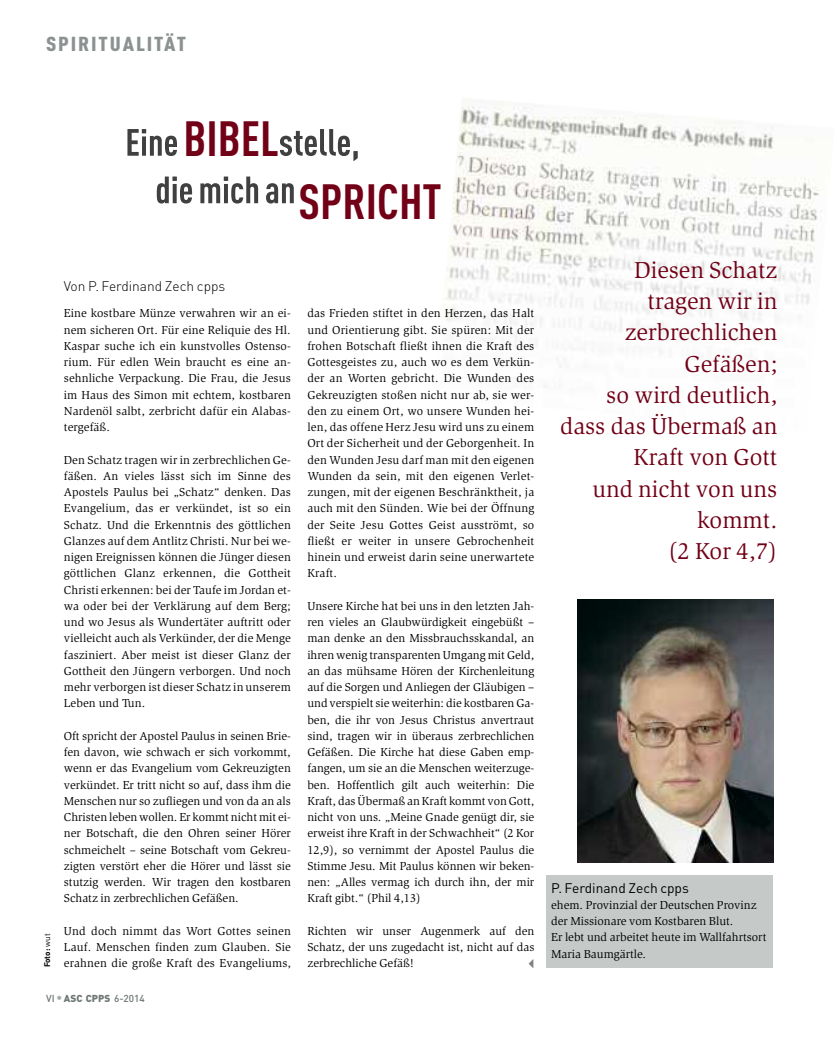
<style>
.page{position:relative;width:837px;height:1049px;background:#fff}
.page>*{position:absolute;margin:0;border:0;box-sizing:border-box;transform-origin:0 0}
.t1{font:700 48.75px "DIN Cond";color:#720016}
.t2{font:23.75px/31.2px "Slimbach Std";color:#720016;text-align:right}
.t3{font:900 20px "DIN Cond";letter-spacing:.085em;color:#8b9291;scale:1.1 1}
.t4{font:300 13.75px "DIN Pro";color:#000}
.t5{font:13.75px "DIN Pro";color:#000}
.t6{font:11.88px/16.2px "Slimbach Std";color:#000;text-align:justify}
.t7{font:500 10px "DIN Pro";color:#6e7775}
.t8{font:700 8.12px "DIN Pro";color:#000}
.s1{font-weight:400}
.s2{font-size:12.5px;color:#a8adac}
.s3{font-weight:900}
</style>
<div class="page">
<img style="left:443px;top:101px;width:382px;height:286px">
<svg style="left:127px;top:129px;width:50px;height:27px"></svg>
<svg style="left:280px;top:129px;width:77px;height:32px"></svg>
<svg style="left:157px;top:177px;width:137px;height:27px"></svg>
<div style="left:546px;top:875px;width:226px;height:92px;background:#c5c9c8"></div>
<img style="left:577px;top:599px;width:195px;height:264px">
<h3 class="t3" style="left:46px;top:32px;width:129px">SPIRITUALITÄT</h3>
<h1 class="t1" style="left:183px;top:109px;width:97px">BIBEL</h1>
<h1 class="t1" style="left:298px;top:172px;width:145px">SPRICHT</h1>
<p class="t8" style="left:42px;top:967px;width:35px;rotate:-90deg">Foto: <span class="s1">wut</span></p>
<p class="t4" style="left:64px;top:278px;width:163px">Von P. Ferdinand Zech cpps</p>
<p class="t6" style="left:64px;top:306px;width:228px">Eine kostbare Münze verwahren wir an ei&shy;nem sicheren Ort. Für eine Reliquie des Hl.<br>Kaspar suche ich ein kunstvolles Ostenso&shy;rium. Für edlen Wein braucht es eine an&shy;sehnliche Verpackung. Die Frau, die Jesus im Haus des Simon mit echtem, kostbaren Nardenöl salbt, zerbricht dafür ein Alabas&shy;tergefäß.</p>
<p class="t6" style="left:64px;top:452px;width:228px">Den Schatz tragen wir in zerbrechlichen Ge&shy;fäßen. An vieles lässt sich im Sinne des Apostels Paulus bei „Schatz“ denken. Das Evangelium, das er verkündet, ist so ein Schatz. Und die Erkenntnis des göttlichen Glanzes auf dem Antlitz Christi. Nur bei we&shy;nigen Ereignissen können die Jünger diesen göttlichen Glanz erkennen, die Gottheit Christi erkennen: bei der Taufe im Jordan et&shy;wa oder bei der Verklärung auf dem Berg; und wo Jesus als Wundertäter auftritt oder vielleicht auch als Verkünder, der die Menge fasziniert. Aber meist ist dieser Glanz der Gottheit den Jüngern verborgen. Und noch mehr verborgen ist dieser Schatz in unserem Leben und Tun.</p>
<p class="t6" style="left:64px;top:729px;width:228px">Oft spricht der Apostel Paulus in seinen Brie&shy;fen davon, wie schwach er sich vorkommt, wenn er das Evangelium vom Gekreuzigten verkündet. Er tritt nicht so auf, dass ihm die Menschen nur so zufliegen und von da an als Christen leben wollen. Er kommt nicht mit ei&shy;ner Botschaft, die den Ohren seiner Hörer schmeichelt – seine Botschaft vom Gekreu&shy;zigten verstört eher die Hörer und lässt sie stutzig werden. Wir tragen den kostbaren Schatz in zerbrechlichen Gefäßen.</p>
<p class="t6" style="left:64px;top:924px;width:228px">Und doch nimmt das Wort Gottes seinen Lauf. Menschen finden zum Glauben. Sie erahnen die große Kraft des Evangeliums,</p>
<p class="t7" style="left:46px;top:992px;width:100px">VI<span class="s2">•</span><span class="s3">ASC CPPS</span> 6-2014</p>
<p class="t6" style="left:307px;top:306px;width:228px">das Frieden stiftet in den Herzen, das Halt und Orientierung gibt. Sie spüren: Mit der frohen Botschaft fließt ihnen die Kraft des Gottesgeistes zu, auch wo es dem Verkün&shy;der an Worten gebricht. Die Wunden des Gekreuzigten stoßen nicht nur ab, sie wer&shy;den zu einem Ort, wo unsere Wunden hei&shy;len, das offene Herz Jesu wird uns zu einem Ort der Sicherheit und der Geborgenheit. In den Wunden Jesu darf man mit den eigenen Wunden da sein, mit den eigenen Verlet&shy;zungen, mit der eigenen Beschränktheit, ja auch mit den Sünden. Wie bei der Öffnung der Seite Jesu Gottes Geist ausströmt, so fließt er weiter in unsere Gebrochenheit hinein und erweist darin seine unerwartete Kraft.</p>
<p class="t6" style="left:307px;top:599px;width:228px">Unsere Kirche hat bei uns in den letzten Jah&shy;ren vieles an Glaubwürdigkeit eingebüßt – man denke an den Missbrauchsskandal, an ihren wenig transparenten Umgang mit Geld, an das mühsame Hören der Kirchenleitung auf die Sorgen und Anliegen der Gläubigen – und verspielt sie weiterhin: die kostbaren Ga&shy;ben, die ihr von Jesus Christus anvertraut sind, tragen wir in überaus zerbrechlichen Gefäßen. Die Kirche hat diese Gaben emp&shy;fangen, um sie an die Menschen weiterzuge&shy;ben. Hoffentlich gilt auch weiterhin: Die Kraft, das Übermaß an Kraft kommt von Gott, nicht von uns. „Meine Gnade genügt dir, sie erweist ihre Kraft in der Schwachheit“ (2 Kor 12,9), so vernimmt der Apostel Paulus die Stimme Jesu. Mit Paulus können wir beken&shy;nen: „Alles vermag ich durch ihn, der mir Kraft gibt.“ (Phil 4,13)</p>
<p class="t6" style="left:307px;top:924px;width:228px">Richten wir unser Augenmerk auf den Schatz, der uns zugedacht ist, nicht auf das zerbrechliche Gefäß!</p>
<h2 class="t2" style="left:560px;top:256px;width:219px">Diesen Schatz<br>tragen wir in zerbrechlichen<br>Gefäßen;<br>so wird deutlich, dass das Übermaß an<br>Kraft von Gott<br>und nicht von uns kommt.<br>(2 Kor 4,7)</h2>
<p class="t5" style="left:551px;top:879px;width:139px">P. Ferdinand Zech cpps</p>
<p class="t6" style="left:551px;top:898px;width:217px;text-align:left">ehem. Provinzial der Deutschen Provinz der Missionare vom Kostbaren Blut.<br>Er lebt und arbeitet heute im Wallfahrtsort Maria Baumgärtle.</p>
</div>
